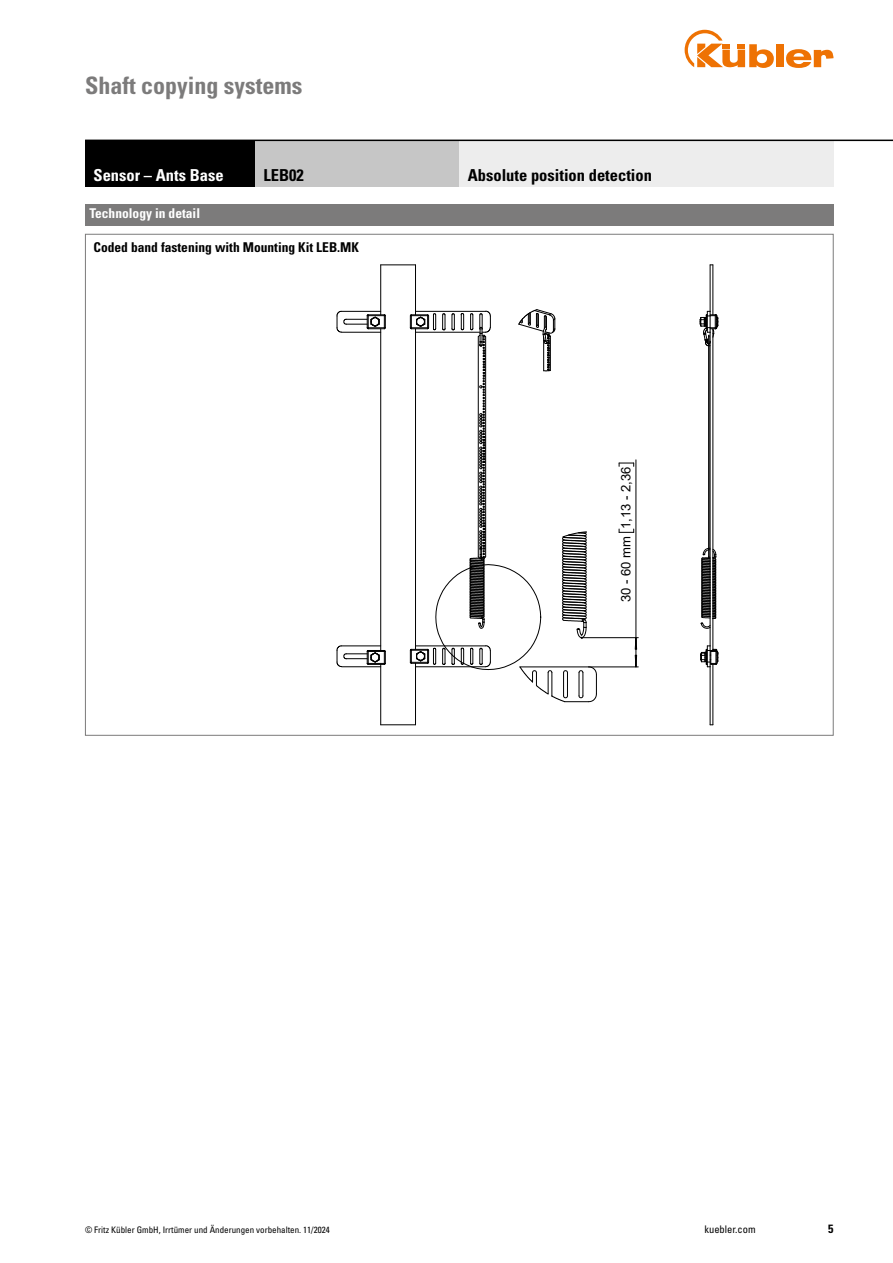
<style>
.page{position:relative;width:893px;height:1263px;background:#fff}
.page>*{position:absolute;margin:0;border:0;box-sizing:border-box;transform-origin:0 0}
.t1{font:700 condensed 24px "Univers LT Std";color:#7c7b7b}
.t2{font:700 condensed 16.5px "Univers LT Std";color:#000}
.t3{font:700 condensed 16.5px "Univers LT Std";color:#fff}
.t4{font:700 condensed 13.5px "Univers LT Std";color:#000}
.t5{font:700 condensed 13.5px "Univers LT Std";color:#fff}
.t6{font:13.05px "Arial";letter-spacing:-.005em;color:#000}
.t7{font:700 condensed 12px "Univers LT Std";color:#000}
.t8{font:condensed 10.5px "Univers LT Std";color:#000}
.t9{font:condensed 9px "Univers LT Std";color:#000}
</style>
<div class="page">
<div style="left:776px;top:44px;width:8px;height:23px;background:#ee7203"></div>
<svg style="left:786px;top:49px;width:47px;height:19px"></svg>
<svg style="left:685px;top:30px;width:89px;height:38px"></svg>
<hr style="left:381px;top:264px;width:34px;height:1px;background:#000">
<hr style="left:415px;top:265px;width:1px;height:50px;background:#000">
<hr style="left:415px;top:663px;width:1px;height:62px;background:#000">
<hr style="left:381px;top:724px;width:34px;height:1px;background:#000">
<hr style="left:380px;top:664px;width:1px;height:61px;background:#000">
<hr style="left:380px;top:329px;width:1px;height:321px;background:#000">
<hr style="left:380px;top:265px;width:1px;height:50px;background:#000">
<svg style="left:336px;top:311px;width:50px;height:22px"></svg>
<svg style="left:336px;top:645px;width:50px;height:23px"></svg>
<hr style="left:712px;top:664px;width:1px;height:61px;background:#000">
<hr style="left:712px;top:329px;width:1px;height:321px;background:#000">
<hr style="left:712px;top:265px;width:1px;height:50px;background:#000">
<hr style="left:710px;top:667px;width:1px;height:58px;background:#000">
<hr style="left:710px;top:332px;width:1px;height:314px;background:#000">
<hr style="left:710px;top:265px;width:1px;height:46px;background:#000">
<hr style="left:708px;top:337px;width:1px;height:220px;background:#000">
<hr style="left:709px;top:337px;width:1px;height:220px;background:#000">
<svg style="left:700px;top:547px;width:17px;height:82px"></svg>
<svg style="left:700px;top:311px;width:19px;height:36px"></svg>
<svg style="left:700px;top:645px;width:19px;height:22px"></svg>
<svg style="left:619px;top:529px;width:15px;height:4px"></svg>
<svg style="left:619px;top:463px;width:15px;height:3px"></svg>
<hr style="left:582px;top:637px;width:56px;height:1px;background:#000">
<hr style="left:589px;top:667px;width:49px;height:1px;background:#000">
<hr style="left:636px;top:460px;width:1px;height:178px;background:#000">
<svg style="left:635px;top:637px;width:2px;height:30px"></svg>
<svg style="left:410px;top:309px;width:187px;height:393px"></svg>
<div style="left:85px;top:204px;width:748px;height:21px;background:#7c7b7b"></div>
<div style="left:85px;top:140px;width:170px;height:47px;background:#000"></div>
<div style="left:255px;top:140px;width:204px;height:47px;background:#c6c6c6"></div>
<div style="left:459px;top:140px;width:374px;height:47px;background:#ededed"></div>
<hr style="left:85px;top:140px;width:808px;height:1px;background:#000">
<h1 class="t1" style="left:85px;top:71px;width:219px">Shaft copying systems</h1>
<h2 class="t3" style="left:94px;top:165px;width:132px">Sensor – Ants Base</h2>
<h2 class="t2" style="left:264px;top:165px;width:42px">LEB02</h2>
<h2 class="t2" style="left:468px;top:165px;width:186px">Absolute position detection</h2>
<h3 class="t5" style="left:89px;top:205px;width:112px">Technology in detail</h3>
<h3 class="t4" style="left:94px;top:239px;width:267px">Coded band fastening with Mounting Kit LEB.MK</h3>
<h3 class="t6" style="left:617px;top:602px;width:137px;rotate:-90deg">30 - 60 mm 1,13 - 2,36</h3>
<p class="t9" style="left:85px;top:1224px;width:246px">© Fritz Kübler GmbH, Irrtümer und Änderungen vorbehalten. 11/2024</p>
<p class="t8" style="left:704px;top:1223px;width:53px">kuebler.com</p>
<h3 class="t7" style="left:828px;top:1221px;width:7px">5</h3>
</div>
